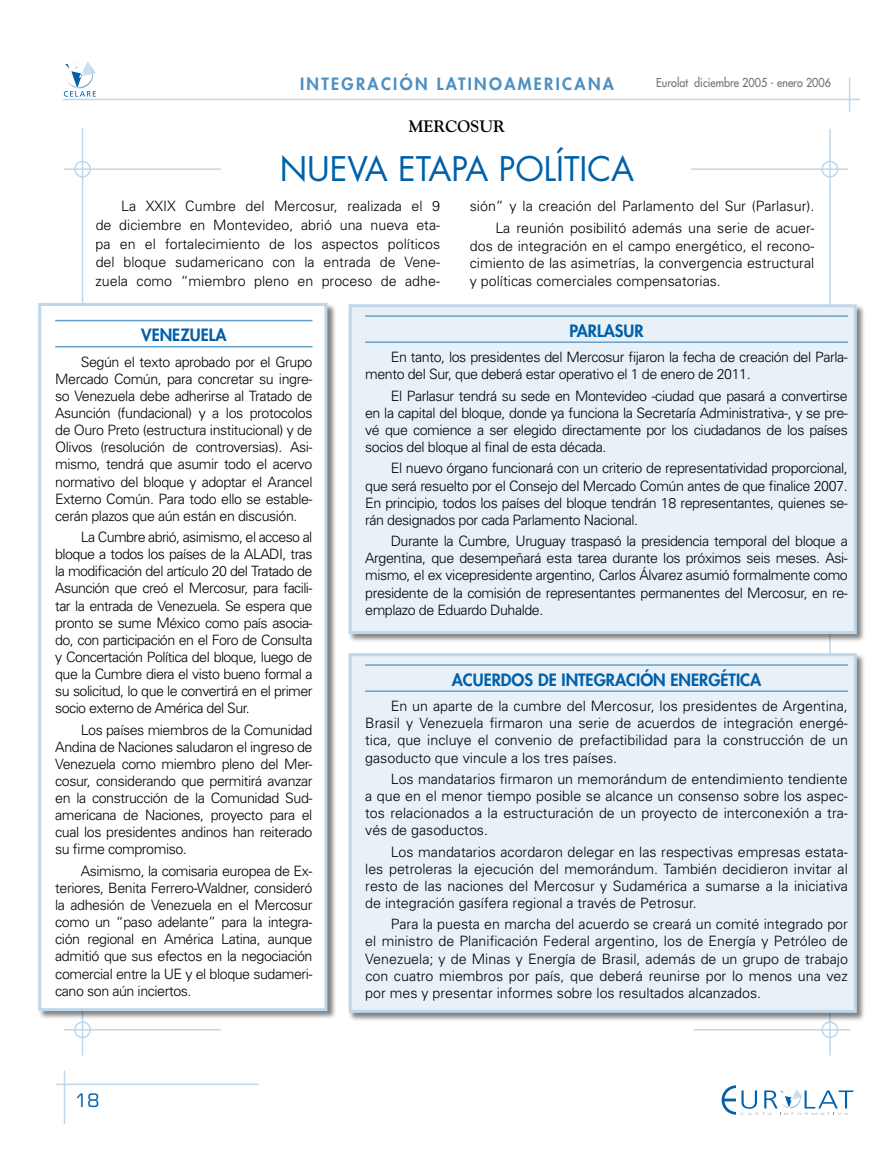
<style>
.page{position:relative;width:893px;height:1149px;background:#fff}
.page>*{position:absolute;margin:0;border:0;box-sizing:border-box;transform-origin:0 0}
.t1{font:33px "Futura";color:#0060a9}
.t2{font:18px "Eurostile";color:#0060a9}
.t3{font:800 16.5px "Futura";color:#0060a9}
.t4{font:800 16.5px "Futura";letter-spacing:.14em;color:#4d90c3}
.t5{font:700 16.5px "Goudy";color:#000}
.t6{font:300 14.25px/17.1px "Univers";letter-spacing:-.03em;color:#000;text-align:justify}
.t7{font:300 14.25px/21.9px "Univers";color:#000;text-align:right}
.t8{font:12px "Futura";color:#6d6f71;scale:.9 1}
</style>
<div class="page">
<hr style="left:64px;top:1070px;width:1px;height:53px;background:#bfd7ea">
<hr style="left:56px;top:1083px;width:202px;height:1px;background:#bfd7ea">
<hr style="left:64px;top:99px;width:796px;height:1px;background:#bfd7ea">
<hr style="left:849px;top:78px;width:1px;height:33px;background:#bfd7ea">
<svg style="left:64px;top:61px;width:32px;height:36px"></svg>
<svg style="left:722px;top:1085px;width:131px;height:29px"></svg>
<hr style="left:64px;top:1028px;width:157px;height:2px;background:#bfd7ea">
<div style="left:74px;top:1020px;width:17px;height:17px;border:2px solid #bfd7ea;border-radius:50%"></div>
<hr style="left:82px;top:128px;width:1px;height:926px;background:#bfd7ea">
<hr style="left:829px;top:129px;width:2px;height:925px;background:#bfd7ea">
<hr style="left:64px;top:168px;width:157px;height:2px;background:#bfd7ea">
<div style="left:821px;top:161px;width:17px;height:16px;border:2px solid #bfd7ea;border-radius:50%"></div>
<hr style="left:691px;top:168px;width:157px;height:2px;background:#bfd7ea">
<div style="left:74px;top:161px;width:17px;height:16px;border:2px solid #bfd7ea;border-radius:50%"></div>
<div style="left:821px;top:1020px;width:17px;height:17px;border:2px solid #bfd7ea;border-radius:50%"></div>
<hr style="left:693px;top:1028px;width:157px;height:2px;background:#bfd7ea">
<div style="left:348px;top:303px;width:519px;height:340px;background:#000;opacity:.5"></div>
<div style="left:350px;top:306px;width:505px;height:326px;background:#e8f1f7"></div>
<div style="left:349px;top:304px;width:508px;height:330px;border:3px solid #bfd7ea"></div>
<hr style="left:365px;top:315px;width:483px;height:2px;background:#66a0cb">
<hr style="left:365px;top:341px;width:483px;height:2px;background:#66a0cb">
<div style="left:37px;top:302px;width:300px;height:718px;background:#000;opacity:.5"></div>
<div style="left:40px;top:304px;width:286px;height:705px;background:#fff"></div>
<div style="left:38px;top:303px;width:289px;height:707px;border:3px solid #bfd7ea"></div>
<hr style="left:55px;top:320px;width:257px;height:1px;background:#66a0cb">
<hr style="left:55px;top:346px;width:257px;height:1px;background:#66a0cb">
<div style="left:348px;top:652px;width:519px;height:370px;background:#000;opacity:.5"></div>
<div style="left:350px;top:654px;width:505px;height:356px;background:#e8f1f7"></div>
<div style="left:349px;top:653px;width:508px;height:359px;border:3px solid #bfd7ea"></div>
<hr style="left:365px;top:664px;width:483px;height:1px;background:#66a0cb">
<hr style="left:365px;top:690px;width:483px;height:1px;background:#66a0cb">
<p class="t4" style="left:300px;top:73px;width:315px">INTEGRACIÓN LATINOAMERICANA</p>
<p class="t8" style="left:656px;top:75px;width:196px">Eurolat diciembre 2005 - enero 2006</p>
<p class="t5" style="left:409px;top:116px;width:98px">MERCOSUR</p>
<h1 class="t1" style="left:280px;top:146px;width:156px">NU EVA ETAPA</h1>
<h1 class="t1" style="left:499px;top:146px;width:84px">POLÍTICA</h1>
<p class="t6" style="left:96px;top:197px;width:346px;line-height:18.6px;text-indent:25px">La XXIX Cumbre del Mercosur, realizada el 9 de diciembre en Montevideo, abrió una nueva eta&shy;pa en el fortalecimiento de los aspectos políticos del bloque sudamericano con la entrada de Vene&shy;zuela como “miembro pleno en proceso de adhe-</p>
<p class="t7" style="left:470px;top:195px;width:346px">sión” y la creación del Parlamento del Sur (Parlasur).<br>La reunión posibilitó además una serie de acuer-</p>
<p class="t6" style="left:470px;top:237px;width:346px;line-height:17.5px">dos de integración en el campo energético, el recono&shy;cimiento de las asimetrías, la convergencia estructural y políticas comerciales compensatorias.</p>
<p class="t3" style="left:141px;top:324px;width:87px">VENEZUELA</p>
<p class="t6" style="left:55px;top:353px;width:259px;text-indent:26px">Según el texto aprobado por el Grupo Mercado Común, para concretar su ingre&shy;so Venezuela debe adherirse al Tratado de Asunción (fundacional) y a los protocolos de Ouro Preto (estructura institucional) y de Olivos (resolución de controversias). Asi&shy;mismo, tendrá que asumir todo el acervo normativo del bloque y adoptar el Arancel Externo Común. Para todo ello se estable&shy;cerán plazos que aún están en discusión.</p>
<p class="t6" style="left:55px;top:528px;width:259px;text-indent:26px">La Cumbre abrió, asimismo, el acceso al bloque a todos los países de la ALADI, tras la modificación del artículo 20 del Tratado de Asunción que creó el Mercosur, para facili&shy;tar la entrada de Venezuela. Se espera que pronto se sume México como país asocia&shy;do, con participación en el Foro de Consulta y Concertación Política del bloque, luego de que la Cumbre diera el visto bueno formal a su solicitud, lo que le convertirá en el primer socio externo de América del Sur.</p>
<p class="t6" style="left:55px;top:720px;width:259px;text-indent:26px">Los países miembros de la Comunidad Andina de Naciones saludaron el ingreso de Venezuela como miembro pleno del Mer&shy;cosur, considerando que permitirá avanzar en la construcción de la Comunidad Sud&shy;americana de Naciones, proyecto para el cual los presidentes andinos han reiterado su firme compromiso.</p>
<p class="t6" style="left:55px;top:862px;width:259px;text-indent:26px">Asimismo, la comisaria europea de Ex&shy;teriores, Benita Ferrero-Waldner, consideró la adhesión de Venezuela en el Mercosur como un “paso adelante” para la integra&shy;ción regional en América Latina, aunque admitió que sus efectos en la negociación comercial entre la UE y el bloque sudameri&shy;cano son aún inciertos.</p>
<p class="t2" style="left:75px;top:1089px;width:24px">18</p>
<p class="t3" style="left:569px;top:319px;width:76px">PARLASUR</p>
<p class="t6" style="left:365px;top:348px;width:484px;text-indent:26px">En tanto, los presidentes del Mercosur fijaron la fecha de creación del Parla&shy;mento del Sur, que deberá estar operativo el 1 de enero de 2011.</p>
<p class="t6" style="left:365px;top:387px;width:484px;text-indent:26px">El Parlasur tendrá su sede en Montevideo -ciudad que pasará a convertirse en la capital del bloque, donde ya funciona la Secretaría Administrativa-, y se pre&shy;vé que comience a ser elegido directamente por los ciudadanos de los países socios del bloque al final de esta década.</p>
<p class="t6" style="left:365px;top:459px;width:484px;text-indent:26px">El nuevo órgano funcionará con un criterio de representatividad proporcional, que será resuelto por el Consejo del Mercado Común antes de que finalice 2007.<br>En principio, todos los países del bloque tendrán 18 representantes, quienes se&shy;rán designados por cada Parlamento Nacional.</p>
<p class="t6" style="left:365px;top:532px;width:484px;text-indent:26px">Durante la Cumbre, Uruguay traspasó la presidencia temporal del bloque a Argentina, que desempeñará esta tarea durante los próximos seis meses. Asi&shy;mismo, el ex vicepresidente argentino, Carlos Álvarez asumió formalmente como presidente de la comisión de representantes permanentes del Mercosur, en re&shy;emplazo de Eduardo Duhalde.</p>
<p class="t3" style="left:452px;top:668px;width:311px">ACUERDOS DE INTEGRACIÓN ENERGÉTICA</p>
<p class="t6" style="left:365px;top:697px;width:484px;text-indent:26px">En un aparte de la cumbre del Mercosur, los presidentes de Argentina, Brasil y Venezuela firmaron una serie de acuerdos de integración energé&shy;tica, que incluye el convenio de prefactibilidad para la construcción de un gasoducto que vincule a los tres países.</p>
<p class="t6" style="left:365px;top:770px;width:484px;text-indent:26px">Los mandatarios firmaron un memorándum de entendimiento tendiente a que en el menor tiempo posible se alcance un consenso sobre los aspec&shy;tos relacionados a la estructuración de un proyecto de interconexión a tra&shy;vés de gasoductos.</p>
<p class="t6" style="left:365px;top:842px;width:484px;text-indent:25px">Los mandatarios acordaron delegar en las respectivas empresas estata&shy;les petroleras la ejecución del memorándum. También decidieron invitar al resto de las naciones del Mercosur y Sudamérica a sumarse a la iniciativa de integración gasífera regional a través de Petrosur.</p>
<p class="t6" style="left:365px;top:915px;width:484px;text-indent:26px">Para la puesta en marcha del acuerdo se creará un comité integrado por el ministro de Planificación Federal argentino, los de Energía y Petróleo de Venezuela; y de Minas y Energía de Brasil, además de un grupo de trabajo con cuatro miembros por país, que deberá reunirse por lo menos una vez por mes y presentar informes sobre los resultados alcanzados.</p>
</div>
